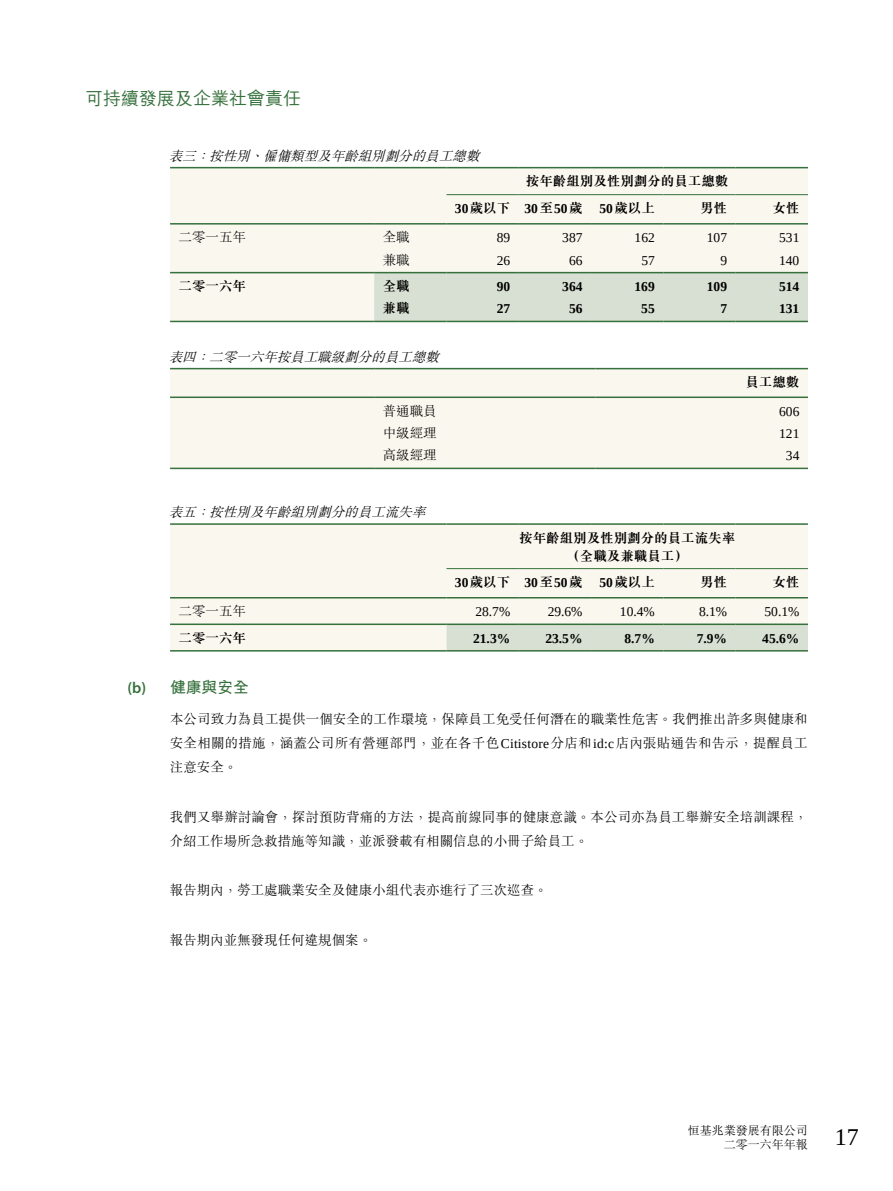
<style>
.page{position:relative;width:893px;height:1191px;background:#fff}
.page>*{position:absolute;margin:0;border:0;box-sizing:border-box;transform-origin:0 0}
.t1{font:24px "Liberation Serif";color:#000}
.t2{font:500 18px "M Hei HK";color:#36703c}
.t3{font:700 15.75px "M Hei HK";color:#36703c}
.t4{font:300 13.5px/24px "M Sung HK";color:#000;text-align:justify}
.t5{font:700 13.5px/18px "M Sung HK";color:#000;text-align:center}
.t6{font:700 13.5px "Liberation Serif";color:#000}
.t7{font:italic 300 13.5px "M Sung HK";color:#000}
.t8{font:13.5px "Liberation Serif";color:#000}
.t9{font:300 12px/14.2px "M Sung HK";color:#000;text-align:right}
.s1{font-family:"M Sung HK"}
.s2{font-family:"Liberation Serif"}
.s3{font-family:"Myriad Pro";font-weight:600}
.s4{font-family:"Liberation Serif";font-weight:400}
</style>
<div class="page">
<div style="left:170px;top:168px;width:638px;height:153px;background:#f9f7ee"></div>
<div style="left:374px;top:273px;width:434px;height:48px;background:#d7e0d2"></div>
<hr style="left:170px;top:223px;width:204px;height:1px;background:#36703c">
<hr style="left:374px;top:223px;width:72px;height:1px;background:#36703c">
<hr style="left:446px;top:223px;width:73px;height:1px;background:#36703c">
<hr style="left:519px;top:223px;width:72px;height:1px;background:#36703c">
<hr style="left:591px;top:223px;width:72px;height:1px;background:#36703c">
<hr style="left:663px;top:223px;width:73px;height:1px;background:#36703c">
<hr style="left:736px;top:223px;width:72px;height:1px;background:#36703c">
<hr style="left:170px;top:167px;width:204px;height:1px;background:#36703c">
<hr style="left:170px;top:321px;width:204px;height:1px;background:#36703c">
<hr style="left:374px;top:321px;width:72px;height:1px;background:#36703c">
<hr style="left:446px;top:321px;width:73px;height:1px;background:#36703c">
<hr style="left:519px;top:321px;width:72px;height:1px;background:#36703c">
<hr style="left:591px;top:321px;width:72px;height:1px;background:#36703c">
<hr style="left:663px;top:321px;width:73px;height:1px;background:#36703c">
<hr style="left:736px;top:321px;width:72px;height:1px;background:#36703c">
<hr style="left:374px;top:167px;width:72px;height:1px;background:#36703c">
<hr style="left:446px;top:167px;width:73px;height:1px;background:#36703c">
<hr style="left:519px;top:167px;width:72px;height:1px;background:#36703c">
<hr style="left:591px;top:167px;width:72px;height:1px;background:#36703c">
<hr style="left:663px;top:167px;width:73px;height:1px;background:#36703c">
<hr style="left:736px;top:167px;width:72px;height:1px;background:#36703c">
<hr style="left:446px;top:194px;width:73px;height:1px;background:#36703c">
<hr style="left:519px;top:194px;width:72px;height:1px;background:#36703c">
<hr style="left:591px;top:194px;width:72px;height:1px;background:#36703c">
<hr style="left:663px;top:194px;width:73px;height:1px;background:#36703c">
<hr style="left:736px;top:194px;width:72px;height:1px;background:#36703c">
<hr style="left:170px;top:272px;width:204px;height:1px;background:#36703c">
<hr style="left:374px;top:272px;width:72px;height:1px;background:#36703c">
<hr style="left:446px;top:272px;width:73px;height:1px;background:#36703c">
<hr style="left:519px;top:272px;width:72px;height:1px;background:#36703c">
<hr style="left:591px;top:272px;width:72px;height:1px;background:#36703c">
<hr style="left:663px;top:272px;width:73px;height:1px;background:#36703c">
<hr style="left:736px;top:272px;width:72px;height:1px;background:#36703c">
<div style="left:170px;top:369px;width:638px;height:98px;background:#f9f7ee"></div>
<hr style="left:170px;top:467px;width:204px;height:2px;background:#36703c">
<hr style="left:374px;top:467px;width:221px;height:2px;background:#36703c">
<hr style="left:595px;top:467px;width:213px;height:2px;background:#36703c">
<hr style="left:170px;top:396px;width:204px;height:2px;background:#36703c">
<hr style="left:374px;top:396px;width:221px;height:2px;background:#36703c">
<hr style="left:595px;top:396px;width:213px;height:2px;background:#36703c">
<hr style="left:170px;top:368px;width:204px;height:1px;background:#36703c">
<hr style="left:374px;top:368px;width:221px;height:1px;background:#36703c">
<hr style="left:595px;top:368px;width:213px;height:1px;background:#36703c">
<div style="left:170px;top:525px;width:638px;height:125px;background:#f9f7ee"></div>
<div style="left:446px;top:625px;width:362px;height:25px;background:#d7e0d2"></div>
<hr style="left:170px;top:650px;width:276px;height:1px;background:#36703c">
<hr style="left:446px;top:650px;width:73px;height:1px;background:#36703c">
<hr style="left:519px;top:650px;width:72px;height:1px;background:#36703c">
<hr style="left:591px;top:650px;width:72px;height:1px;background:#36703c">
<hr style="left:663px;top:650px;width:73px;height:1px;background:#36703c">
<hr style="left:736px;top:650px;width:72px;height:1px;background:#36703c">
<hr style="left:170px;top:523px;width:276px;height:2px;background:#36703c">
<hr style="left:170px;top:623px;width:276px;height:2px;background:#36703c">
<hr style="left:446px;top:623px;width:73px;height:2px;background:#36703c">
<hr style="left:519px;top:623px;width:72px;height:2px;background:#36703c">
<hr style="left:591px;top:623px;width:72px;height:2px;background:#36703c">
<hr style="left:663px;top:623px;width:73px;height:2px;background:#36703c">
<hr style="left:736px;top:623px;width:72px;height:2px;background:#36703c">
<hr style="left:170px;top:597px;width:276px;height:1px;background:#36703c">
<hr style="left:446px;top:597px;width:73px;height:1px;background:#36703c">
<hr style="left:519px;top:597px;width:72px;height:1px;background:#36703c">
<hr style="left:591px;top:597px;width:72px;height:1px;background:#36703c">
<hr style="left:663px;top:597px;width:73px;height:1px;background:#36703c">
<hr style="left:736px;top:597px;width:72px;height:1px;background:#36703c">
<hr style="left:446px;top:523px;width:73px;height:2px;background:#36703c">
<hr style="left:519px;top:523px;width:72px;height:2px;background:#36703c">
<hr style="left:591px;top:523px;width:72px;height:2px;background:#36703c">
<hr style="left:663px;top:523px;width:73px;height:2px;background:#36703c">
<hr style="left:736px;top:523px;width:72px;height:2px;background:#36703c">
<hr style="left:446px;top:568px;width:73px;height:1px;background:#36703c">
<hr style="left:519px;top:568px;width:72px;height:1px;background:#36703c">
<hr style="left:591px;top:568px;width:72px;height:1px;background:#36703c">
<hr style="left:663px;top:568px;width:73px;height:1px;background:#36703c">
<hr style="left:736px;top:568px;width:72px;height:1px;background:#36703c">
<h2 class="t2" style="left:85px;top:85px;width:217px">可持續發展及企業社會責任</h2>
<p class="t7" style="left:169px;top:146px;width:317px">表三：按性別、僱傭類型及年齡組別劃分的員工總數</p>
<p class="t5" style="left:526px;top:171px;width:204px">按年齡組別及性別劃分的員工總數</p>
<p class="t6" style="left:455px;top:199px;width:129px">30<span class="s1">歲以下</span> 30<span class="s1">至</span>50<span class="s1">歲</span></p>
<p class="t5" style="left:599px;top:198px;width:57px"><span class="s2">50</span>歲以上</p>
<p class="t5" style="left:700px;top:198px;width:28px">男性</p>
<p class="t5" style="left:772px;top:198px;width:28px">女性</p>
<p class="t4" style="left:179px;top:225px;width:69px">二零一五年</p>
<p class="t4" style="left:383px;top:225px;width:28px">全職</p>
<p class="t8" style="left:497px;top:229px;width:15px">89</p>
<p class="t8" style="left:562px;top:229px;width:22px">387</p>
<p class="t8" style="left:635px;top:229px;width:22px">162</p>
<p class="t8" style="left:707px;top:229px;width:22px">107</p>
<p class="t8" style="left:779px;top:229px;width:22px">531</p>
<p class="t4" style="left:383px;top:247px;width:29px">兼職</p>
<p class="t8" style="left:497px;top:251px;width:15px">26</p>
<p class="t8" style="left:569px;top:251px;width:15px">66</p>
<p class="t8" style="left:641px;top:251px;width:15px">57</p>
<p class="t8" style="left:720px;top:251px;width:8px">9</p>
<p class="t8" style="left:779px;top:251px;width:22px">140</p>
<p class="t5" style="left:179px;top:276px;width:69px">二零一六年</p>
<p class="t5" style="left:383px;top:276px;width:28px">全職</p>
<p class="t6" style="left:497px;top:277px;width:15px">90</p>
<p class="t6" style="left:562px;top:277px;width:22px">364</p>
<p class="t6" style="left:635px;top:277px;width:22px">169</p>
<p class="t6" style="left:707px;top:277px;width:22px">109</p>
<p class="t6" style="left:779px;top:277px;width:22px">514</p>
<p class="t5" style="left:383px;top:299px;width:28px">兼職</p>
<p class="t6" style="left:497px;top:300px;width:15px">27</p>
<p class="t6" style="left:569px;top:300px;width:15px">56</p>
<p class="t6" style="left:641px;top:300px;width:15px">55</p>
<p class="t6" style="left:720px;top:300px;width:8px">7</p>
<p class="t6" style="left:779px;top:300px;width:22px">131</p>
<p class="t7" style="left:169px;top:347px;width:276px">表四：二零一六年按員工職級劃分的員工總數</p>
<p class="t5" style="left:745px;top:372px;width:55px">員工總數</p>
<p class="t4" style="left:383px;top:398px;width:55px">普通職員</p>
<p class="t8" style="left:779px;top:402px;width:22px">606</p>
<p class="t4" style="left:383px;top:420px;width:55px">中級經理</p>
<p class="t8" style="left:779px;top:425px;width:22px">121</p>
<p class="t4" style="left:383px;top:443px;width:55px">高級經理</p>
<p class="t8" style="left:786px;top:447px;width:15px">34</p>
<p class="t7" style="left:169px;top:503px;width:263px">表五：按性別及年齡組別劃分的員工流失率</p>
<p class="t5" style="left:519px;top:528px;width:217px">按年齡組別及性別劃分的員工流失率（全職及兼職員工）</p>
<p class="t6" style="left:455px;top:573px;width:129px">30<span class="s1">歲以下</span> 30<span class="s1">至</span>50<span class="s1">歲</span></p>
<p class="t5" style="left:599px;top:572px;width:57px"><span class="s2">50</span>歲以上</p>
<p class="t5" style="left:700px;top:572px;width:28px">男性</p>
<p class="t5" style="left:772px;top:572px;width:28px">女性</p>
<p class="t4" style="left:179px;top:598px;width:69px">二零一五年</p>
<p class="t8" style="left:475px;top:603px;width:36px">28.7%</p>
<p class="t8" style="left:548px;top:603px;width:36px">29.6%</p>
<p class="t8" style="left:620px;top:603px;width:36px">10.4%</p>
<p class="t8" style="left:699px;top:603px;width:30px">8.1%</p>
<p class="t8" style="left:764px;top:603px;width:36px">50.1%</p>
<p class="t5" style="left:179px;top:628px;width:69px">二零一六年</p>
<p class="t6" style="left:473px;top:629px;width:39px">21.3%</p>
<p class="t6" style="left:545px;top:629px;width:39px">23.5%</p>
<p class="t6" style="left:624px;top:629px;width:32px">8.7%</p>
<p class="t6" style="left:697px;top:629px;width:32px">7.9%</p>
<p class="t6" style="left:762px;top:629px;width:39px">45.6%</p>
<p class="t3" style="left:128px;top:676px;width:123px"><span class="s3">(b)</span> 健康與安全</p>
<p class="t4" style="left:170px;top:706px;width:639px">本公司致力為員工提供一個安全的工作環境，保障員工免受任何潛在的職業性危害。我們推出許多與健康和安全相關的措施，涵蓋公司所有營運部門，並在各千色<span class="s4">Citistore</span>分店和<span class="s4">id:c</span>店內張貼通告和告示，提醒員工注意安全。</p>
<p class="t4" style="left:170px;top:804px;width:639px">我們又舉辦討論會，探討預防背痛的方法，提高前線同事的健康意識。本公司亦為員工舉辦安全培訓課程，介紹工作場所急救措施等知識，並派發載有相關信息的小冊子給員工。</p>
<p class="t4" style="left:170px;top:877px;width:379px">報告期內，勞工處職業安全及健康小組代表亦進行了三次巡查。</p>
<p class="t4" style="left:170px;top:927px;width:204px">報告期內並無發現任何違規個案。</p>
<p class="t9" style="left:688px;top:1123px;width:122px">恒基兆業發展有限公司二零一六年年報</p>
<h1 class="t1" style="left:835px;top:1121px;width:25px">17</h1>
</div>
